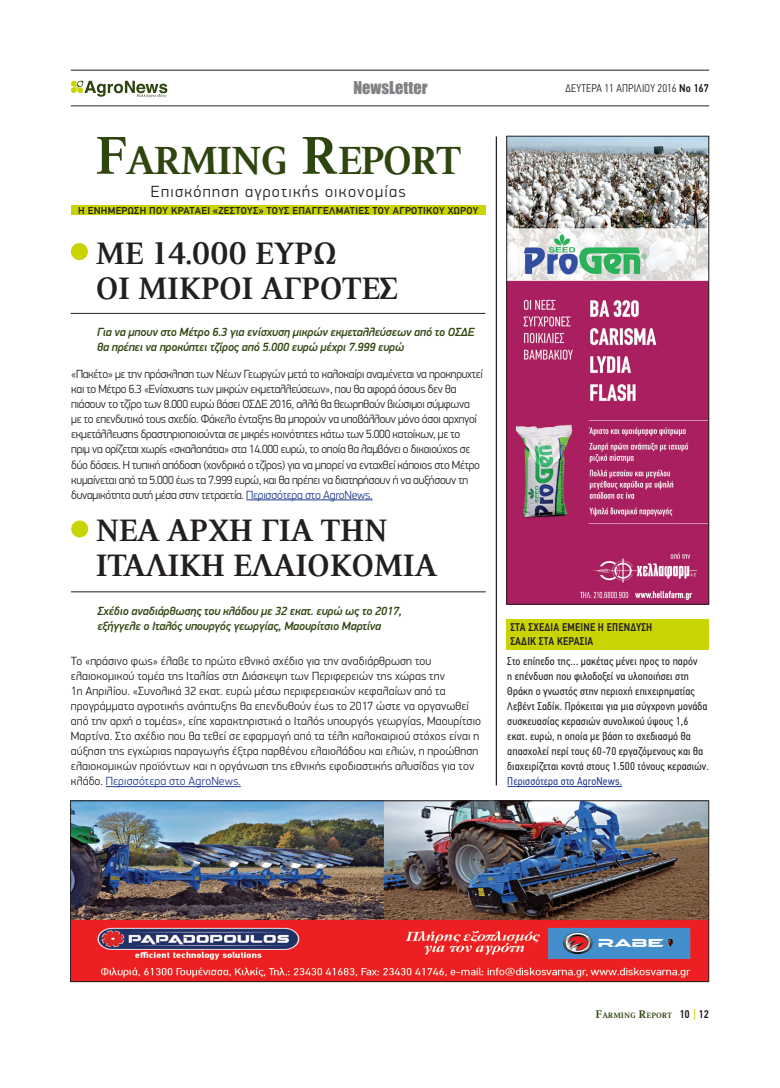
<style>
.page{position:relative;width:780px;height:1088px;background:#fff}
.page>*{position:absolute;margin:0;border:0;box-sizing:border-box;transform-origin:0 0}
.t1{font:700 44.38px "PF Press";letter-spacing:-.03em;color:#2e450f}
.t2{font:700 35px/35px "PF Press";letter-spacing:-.01em;color:#231f20}
.t3{font:300 16.25px "PF Din Display Pro";letter-spacing:.08em;color:#231f20}
.t4{font:16.25px "Impact";color:#808285}
.t5{font:300 11.88px/15.1px "PF Din Display Pro";letter-spacing:-.02em;color:#231f20}
.t6{font:300 11.88px/15.1px "PF Din Display Pro";letter-spacing:.01em;color:#231f20}
.t7{font:italic 500 11.88px/15px "PF Din Display Pro";letter-spacing:-.01em;color:#2e450f}
.t8{font:11.25px/15.1px "PF Din Text Cond Pro";letter-spacing:.01em;color:#231f20}
.t9{font:500 11.25px/13.8px "PF Din Text Cond Pro";letter-spacing:.02em;color:#231f20}
.t10{font:300 11.25px "PF Din Text Cond Pro";letter-spacing:.02em;color:#231f20}
.t11{font:11.25px "PF Din Text Cond Pro";letter-spacing:.01em;color:#253f8e}
.t12{font:500 10px "PF Din Text Pro";letter-spacing:.03em;color:#231f20}
.t13{font:700 8.75px "PF Press";color:#2e450f}
.s1{font-size:60.12px}
.s2{color:#253f8e}
.s3{font-weight:500}
.s4{font-size:12.5px}
.s5{font-family:"PF Din Text Cond Pro";font-weight:500;font-size:11.25px;color:#231f20}
.s6{font-family:"PF Din Text Cond Pro";font-weight:400;font-size:15.75px;color:#c9d403}
</style>
<div class="page">
<hr style="left:71px;top:106px;width:638px;height:1px;background:#231f20">
<hr style="left:71px;top:70px;width:638px;height:1px;background:#231f20">
<svg style="left:71px;top:81px;width:96px;height:16px"></svg>
<hr style="left:507px;top:786px;width:115px;height:1px;background:#253f8e">
<hr style="left:495px;top:136px;width:2px;height:649px;background:#231f20">
<div style="left:71px;top:205px;width:414px;height:10px;background:#c9d403"></div>
<hr style="left:246px;top:499px;width:126px;height:1px;background:#253f8e">
<div style="left:71px;top:243px;width:17px;height:17px;background:#c9d403;border-radius:50%"></div>
<hr style="left:71px;top:313px;width:414px;height:1px;background:#231f20">
<hr style="left:106px;top:786px;width:135px;height:1px;background:#253f8e">
<div style="left:71px;top:520px;width:17px;height:17px;background:#c9d403;border-radius:50%"></div>
<hr style="left:71px;top:591px;width:414px;height:1px;background:#231f20">
<div style="left:506px;top:619px;width:202px;height:30px;background:#c9d403"></div>
<img style="left:72px;top:802px;width:635px;height:178px">
<div style="left:70px;top:800px;width:639px;height:182px;border:1px solid #231f20"></div>
<img style="left:508px;top:138px;width:198px;height:464px">
<div style="left:506px;top:136px;width:202px;height:468px;border:1px solid #231f20"></div>
<h3 class="t4" style="left:353px;top:75px;width:76px">NewsLetter</h3>
<h1 class="t1" style="left:95px;top:138px;width:368px"><span class="s1">F</span>ARMING <span class="s1">R</span>EPORT</h1>
<h3 class="t3" style="left:151px;top:182px;width:256px">Επισκόπηση αγροτικής οικονομίας</h3>
<p class="t12" style="left:78px;top:204px;width:401px">Η ΕΝΗΜΕΡΩΣΗ ΠΟΥ ΚΡΑΤΑΕΙ «ΖΕΣΤΟΥΣ» ΤΟΥΣ ΕΠΑΓΓΕΛΜΑΤΙΕΣ ΤΟΥ ΑΓΡΟΤΙΚΟΥ ΧΩΡΟΥ</p>
<h2 class="t2" style="left:96px;top:236px;width:284px">Με 14.000 ευρώ<br>οι μικροί αγρότες</h2>
<p class="t7" style="left:97px;top:324px;width:379px">Για να μπουν στο Μέτρο 6.3 για ενίσχυση μικρών εκμεταλλεύσεων από το ΟΣΔΕ θα πρέπει να προκύπτει τζίρος από 5.000 ευρώ μέχρι 7.999 ευρώ</p>
<p class="t5" style="left:71px;top:366px;width:413px">«Πακέτο» με την πρόσκληση των Νέων Γεωργών μετά το καλοκαίρι αναμένεται να προκηρυχτεί και το Μέτρο 6.3 «Ενίσχυσης των μικρών εκμεταλλεύσεων», που θα αφορά όσους δεν θα πιάσουν το τζίρο των 8.000 ευρώ βάσει ΟΣΔΕ 2016, αλλά θα θεωρηθούν βιώσιμοι σύμφωνα με το επενδυτικό τους σχεδίο. Φάκελο ένταξης θα μπορούν να υποβάλλουν μόνο όσοι αρχηγοί εκμετάλλευσης δραστηριοποιούνται σε μικρές κοινότητες κάτω των 5.000 κατοίκων, με το<br>πριμ να ορίζεται χωρίς «σκαλοπάτια» στα 14.000 ευρώ, το οποία θα λαμβάνει ο δικαιούχος σε δύο δόσεις. Η τυπική απόδοση (χονδρικά ο τζίρος) για να μπορεί να ενταχθεί κάποιος στο Μέτρο κυμαίνεται από τα 5.000 έως τα 7.999 ευρώ, και θα πρέπει να διατηρήσουν ή να αυξήσουν τη δυναμικότητα αυτή μέσα στην τετραετία. <span class="s2">Περισσότερα στο AgroNews.</span></p>
<h2 class="t2" style="left:96px;top:513px;width:22px">Νέα</h2>
<h2 class="t2" style="left:96px;top:513px;width:325px;text-indent:72px">αρχή για την ιταλική ελαιοκομία</h2>
<p class="t7" style="left:97px;top:603px;width:306px">Σχέδιο αναδιάρθωσης του κλάδου με 32 εκατ. ευρώ ως το 2017, εξήγγελε ο Ιταλός υπουργός γεωργίας, Μαουρίτσιο Μαρτίνα</p>
<p class="t6" style="left:71px;top:653px;width:411px">Το «πράσινο φως» έλαβε το πρώτο εθνικό σχέδιο για την αναδιάρθρωση του ελαιοκομικού τομέα της Ιταλίας στη Διάσκεψη των Περιφερειών της χώρας την<br>1η Απριλίου. «Συνολικά 32 εκατ. ευρώ μέσω περιφερειακών κεφαλαίων από τα προγράμματα αγροτικής ανάπτυξης θα επενδυθούν έως το 2017 ώστε να οργανωθεί από την αρχή ο τομέας», είπε χαρακτηριστικά ο Ιταλός υπουργός γεωργίας, Μαουρίτσιο Μαρτίνα. Στο σχέδιο που θα τεθεί σε εφαρμογή από τα τέλη καλοκαιριού στόχος είναι η αύξηση της εγχώριας παραγωγής έξτρα παρθένου ελαιολάδου και ελιών, η προώθηση ελαιοκομικών προϊόντων και η οργάνωση της εθνικής εφοδιαστικής αλυσίδας για τον κλάδο. <span class="s2">Περισσότερα στο AgroNews.</span></p>
<p class="t10" style="left:565px;top:82px;width:145px">δευτερα 11 ΑΠΡΙΛΙΟΥ 2016 <span class="s3">Νο 167</span></p>
<p class="t9" style="left:510px;top:621px;width:143px">Στα σχέδια έμεινε η επένδυση<br>Σαδίκ στα κεράσια</p>
<p class="t8" style="left:507px;top:653px;width:203px">Στο επίπεδο της… μακέτας μένει προς το παρόν<br>η επένδυση που φιλοδοξεί να υλοποιήσει στη Θράκη ο γνωστός στην περιοχή επιχειρηματίας Λεβέντ Σαδίκ. Πρόκειται για μια σύγχρονη μονάδα συσκευασίας κερασιών συνολικού ύψους 1,6 εκατ. ευρώ, η οποία με βάση το σχεδιασμό θα απασχολεί περί τους 60-70 εργαζόμενους και θα διαχειρίζεται κοντά στους 1.500 τόνους κερασιών.</p>
<p class="t11" style="left:507px;top:775px;width:116px">Περισσότερα στο AgroNews.</p>
<p class="t13" style="left:595px;top:1011px;width:115px"><span class="s4">F</span>ARMING <span class="s4">R</span>EPORT <span class="s5">10</span> <span class="s6">I</span> <span class="s5">12</span></p>
</div>
